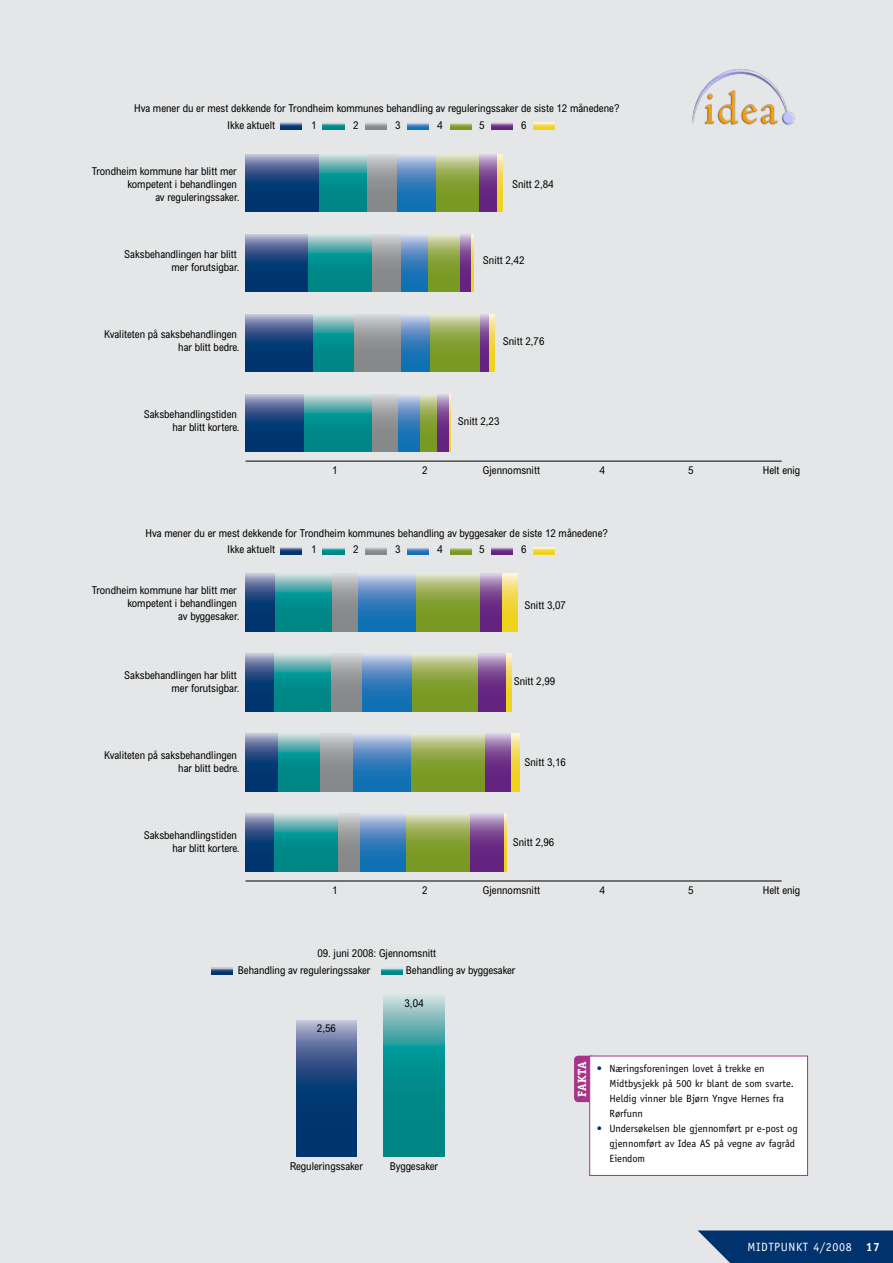
<style>
.page{position:relative;width:893px;height:1263px;background:#e5e6e7}
.page>*{position:absolute;margin:0;border:0;box-sizing:border-box;transform-origin:0 0}
.t1{font:12px "Officina Sans Std";letter-spacing:.05em;color:#fff}
.t2{font:700 12px "Officina Serif Std";color:#fff}
.t3{font:condensed 10.8px/13px "Arial";color:#000;text-align:right}
.t4{font:10.5px/15px "Officina Sans Std";color:#000}
.s1{color:#00336e}
.s2{font-weight:700}
</style>
<div class="page">
<svg style="left:496px;top:154px;width:6px;height:58px"></svg>
<svg style="left:471px;top:234px;width:2px;height:58px"></svg>
<svg style="left:488px;top:314px;width:6px;height:58px"></svg>
<svg style="left:448px;top:394px;width:3px;height:58px"></svg>
<svg style="left:478px;top:154px;width:18px;height:58px"></svg>
<svg style="left:460px;top:234px;width:11px;height:58px"></svg>
<svg style="left:479px;top:314px;width:9px;height:58px"></svg>
<svg style="left:436px;top:394px;width:12px;height:58px"></svg>
<svg style="left:436px;top:154px;width:42px;height:58px;background:#93aa4b"></svg>
<svg style="left:428px;top:234px;width:32px;height:58px;background:#93aa4b"></svg>
<svg style="left:430px;top:314px;width:49px;height:58px;background:#93aa4b"></svg>
<svg style="left:419px;top:394px;width:17px;height:58px"></svg>
<svg style="left:397px;top:155px;width:39px;height:57px;background:#4888c1"></svg>
<svg style="left:401px;top:235px;width:27px;height:57px;background:#4888c1"></svg>
<svg style="left:400px;top:314px;width:30px;height:58px;background:#4d8ac1"></svg>
<svg style="left:398px;top:395px;width:21px;height:57px"></svg>
<svg style="left:366px;top:154px;width:31px;height:58px;background:#979c9d"></svg>
<svg style="left:371px;top:234px;width:30px;height:58px;background:#979c9d"></svg>
<svg style="left:354px;top:314px;width:46px;height:58px;background:#9a9c9d"></svg>
<svg style="left:371px;top:394px;width:27px;height:58px;background:#969c9d"></svg>
<svg style="left:318px;top:154px;width:48px;height:58px;background:#29999a"></svg>
<svg style="left:307px;top:234px;width:64px;height:58px;background:#299a9a"></svg>
<svg style="left:313px;top:314px;width:41px;height:58px;background:#299b9b"></svg>
<svg style="left:303px;top:394px;width:68px;height:58px;background:#299a9a"></svg>
<svg style="left:246px;top:154px;width:72px;height:58px;background:#2b5185"></svg>
<svg style="left:246px;top:234px;width:61px;height:58px;background:#2b5185"></svg>
<svg style="left:246px;top:314px;width:67px;height:58px;background:#2b5185"></svg>
<svg style="left:246px;top:394px;width:57px;height:58px;background:#2b5185"></svg>
<hr style="left:246px;top:880px;width:536px;height:1px;background:#000">
<hr style="left:246px;top:461px;width:536px;height:1px;background:#000">
<svg style="left:501px;top:574px;width:16px;height:57px"></svg>
<svg style="left:505px;top:654px;width:7px;height:57px"></svg>
<svg style="left:510px;top:734px;width:10px;height:57px"></svg>
<svg style="left:503px;top:814px;width:4px;height:57px"></svg>
<svg style="left:479px;top:574px;width:22px;height:57px"></svg>
<svg style="left:477px;top:654px;width:28px;height:57px;background:#7e4c92"></svg>
<svg style="left:484px;top:734px;width:26px;height:57px"></svg>
<svg style="left:470px;top:814px;width:33px;height:57px;background:#7d4994"></svg>
<svg style="left:415px;top:574px;width:64px;height:57px;background:#91a94c"></svg>
<svg style="left:411px;top:654px;width:66px;height:57px;background:#91a94c"></svg>
<svg style="left:410px;top:734px;width:74px;height:57px;background:#91a94c"></svg>
<svg style="left:405px;top:814px;width:65px;height:57px;background:#91a94c"></svg>
<svg style="left:357px;top:574px;width:58px;height:57px;background:#4b89c1"></svg>
<svg style="left:361px;top:654px;width:50px;height:57px;background:#4b89c1"></svg>
<svg style="left:352px;top:734px;width:58px;height:57px;background:#4b89c1"></svg>
<svg style="left:359px;top:814px;width:46px;height:57px;background:#4b89c1"></svg>
<svg style="left:332px;top:574px;width:25px;height:57px"></svg>
<svg style="left:330px;top:654px;width:31px;height:57px;background:#969b9d"></svg>
<svg style="left:320px;top:734px;width:32px;height:57px;background:#9a9b9d"></svg>
<svg style="left:338px;top:814px;width:21px;height:57px"></svg>
<svg style="left:274px;top:574px;width:58px;height:57px;background:#28999a"></svg>
<svg style="left:274px;top:654px;width:56px;height:57px;background:#289a9a"></svg>
<svg style="left:278px;top:734px;width:42px;height:57px;background:#289a9a"></svg>
<svg style="left:273px;top:814px;width:65px;height:57px;background:#28999a"></svg>
<svg style="left:246px;top:574px;width:28px;height:57px;background:#295084"></svg>
<svg style="left:246px;top:654px;width:28px;height:57px;background:#295084"></svg>
<svg style="left:246px;top:734px;width:32px;height:57px;background:#295084"></svg>
<svg style="left:246px;top:814px;width:27px;height:57px;background:#295084"></svg>
<svg style="left:296px;top:1020px;width:61px;height:136px;background:#295084"></svg>
<svg style="left:384px;top:994px;width:60px;height:162px;background:#289a9a"></svg>
<svg style="left:281px;top:123px;width:21px;height:6px"></svg>
<svg style="left:323px;top:123px;width:21px;height:6px"></svg>
<svg style="left:365px;top:123px;width:21px;height:6px"></svg>
<svg style="left:407px;top:123px;width:21px;height:6px"></svg>
<svg style="left:450px;top:123px;width:21px;height:6px"></svg>
<svg style="left:491px;top:123px;width:21px;height:6px"></svg>
<svg style="left:533px;top:123px;width:21px;height:6px"></svg>
<svg style="left:281px;top:547px;width:21px;height:7px"></svg>
<svg style="left:323px;top:547px;width:21px;height:7px"></svg>
<svg style="left:211px;top:968px;width:21px;height:6px"></svg>
<svg style="left:381px;top:968px;width:21px;height:6px"></svg>
<svg style="left:365px;top:547px;width:21px;height:7px"></svg>
<svg style="left:407px;top:548px;width:21px;height:6px"></svg>
<svg style="left:450px;top:547px;width:21px;height:7px"></svg>
<svg style="left:491px;top:547px;width:21px;height:7px"></svg>
<svg style="left:533px;top:547px;width:21px;height:7px"></svg>
<div style="left:574px;top:1056px;width:22px;height:46px;background:#a63488;border-radius:4px"></div>
<div style="left:589px;top:1056px;width:219px;height:120px;background:#fff;border:1px solid #a63488"></div>
<svg style="left:698px;top:1230px;width:195px;height:33px;background:#154479"></svg>
<img style="left:692px;top:69px;width:103px;height:56px">
<p class="t3" style="left:227px;top:100px;width:394px;line-height:16.6px;text-align:left;text-indent:-93px">Hva mener du er mest dekkende for Trondheim kommunes behandling av reguleringssaker de siste 12 månedene?<br>Ikke aktuelt</p>
<p class="t3" style="left:311px;top:118px;width:7px">1</p>
<p class="t3" style="left:353px;top:118px;width:7px">2</p>
<p class="t3" style="left:395px;top:118px;width:7px">3</p>
<p class="t3" style="left:437px;top:118px;width:7px">4</p>
<p class="t3" style="left:479px;top:118px;width:7px">5</p>
<p class="t3" style="left:521px;top:118px;width:7px">6</p>
<p class="t3" style="left:92px;top:164px;width:149px">Trondheim kommune har blitt mer kompetent i behandlingen<br>av reguleringssaker.</p>
<p class="t3" style="left:124px;top:247px;width:117px">Saksbehandlingen har blitt mer forutsigbar.</p>
<p class="t3" style="left:104px;top:327px;width:137px">Kvaliteten på saksbehandlingen har blitt bedre.</p>
<p class="t3" style="left:144px;top:407px;width:97px">Saksbehandlingstiden har blitt kortere.</p>
<p class="t3" style="left:512px;top:177px;width:43px">Snitt 2,84</p>
<p class="t3" style="left:483px;top:254px;width:43px">Snitt 2,42</p>
<p class="t3" style="left:503px;top:335px;width:43px">Snitt 2,76</p>
<p class="t3" style="left:458px;top:415px;width:43px">Snitt 2,23</p>
<p class="t3" style="left:332px;top:463px;width:7px">1</p>
<p class="t3" style="left:422px;top:463px;width:7px">2</p>
<p class="t3" style="left:483px;top:463px;width:59px">Gjennomsnitt</p>
<p class="t3" style="left:600px;top:463px;width:7px">4</p>
<p class="t3" style="left:688px;top:463px;width:7px">5</p>
<p class="t3" style="left:763px;top:463px;width:39px">Helt enig</p>
<p class="t3" style="left:227px;top:524px;width:382px;line-height:16.6px;text-align:left;text-indent:-81px">Hva mener du er mest dekkende for Trondheim kommunes behandling av byggesaker de siste 12 månedene?<br>Ikke aktuelt</p>
<p class="t3" style="left:311px;top:543px;width:7px">1</p>
<p class="t3" style="left:353px;top:543px;width:7px">2</p>
<p class="t3" style="left:395px;top:543px;width:7px">3</p>
<p class="t3" style="left:437px;top:543px;width:7px">4</p>
<p class="t3" style="left:479px;top:543px;width:7px">5</p>
<p class="t3" style="left:521px;top:543px;width:7px">6</p>
<p class="t3" style="left:92px;top:584px;width:149px">Trondheim kommune har blitt mer kompetent i behandlingen<br>av byggesaker.</p>
<p class="t3" style="left:124px;top:668px;width:117px">Saksbehandlingen har blitt mer forutsigbar.</p>
<p class="t3" style="left:104px;top:748px;width:137px">Kvaliteten på saksbehandlingen har blitt bedre.</p>
<p class="t3" style="left:144px;top:828px;width:97px">Saksbehandlingstiden har blitt kortere.</p>
<p class="t3" style="left:525px;top:598px;width:43px">Snitt 3,07</p>
<p class="t3" style="left:514px;top:675px;width:43px">Snitt 2,99</p>
<p class="t3" style="left:525px;top:756px;width:43px">Snitt 3,16</p>
<p class="t3" style="left:513px;top:836px;width:43px">Snitt 2,96</p>
<p class="t3" style="left:332px;top:883px;width:7px">1</p>
<p class="t3" style="left:422px;top:883px;width:7px">2</p>
<p class="t3" style="left:483px;top:883px;width:59px">Gjennomsnitt</p>
<p class="t3" style="left:600px;top:883px;width:7px">4</p>
<p class="t3" style="left:688px;top:883px;width:7px">5</p>
<p class="t3" style="left:763px;top:883px;width:39px">Helt enig</p>
<p class="t3" style="left:238px;top:945px;width:200px;line-height:16.6px;text-align:left;text-indent:79px">09. juni 2008: Gjennomsnitt<br>Behandling av reguleringssaker</p>
<p class="t3" style="left:406px;top:963px;width:111px">Behandling av byggesaker</p>
<p class="t3" style="left:317px;top:1021px;width:20px">2,56</p>
<p class="t3" style="left:405px;top:996px;width:20px">3,04</p>
<p class="t3" style="left:290px;top:1160px;width:75px">Reguleringssaker</p>
<p class="t3" style="left:390px;top:1160px;width:50px">Byggesaker</p>
<p class="t2" style="left:575px;top:1097px;width:37px;rotate:-90deg">fakta</p>
<p class="t4" style="left:610px;top:1060px;width:184px;text-indent:-13px"><span class="s1">•</span> Næringsforeningen lovet å trekke en<br>Midtbysjekk på 500 kr blant de som svarte.<br>Heldig vinner ble Bjørn Yngve Hernes fra<br>Rørfunn</p>
<p class="t4" style="left:610px;top:1120px;width:190px;text-indent:-13px"><span class="s1">•</span> Undersøkelsen ble gjennomført pr e-post og gjennomført av Idea AS på vegne av fagråd<br>Eiendom</p>
<p class="t1" style="left:747px;top:1239px;width:35px">Midtpun</p>
<p class="t1" style="left:796px;top:1239px;width:85px">kt 4/2008 <span class="s2">17</span></p>
</div>
